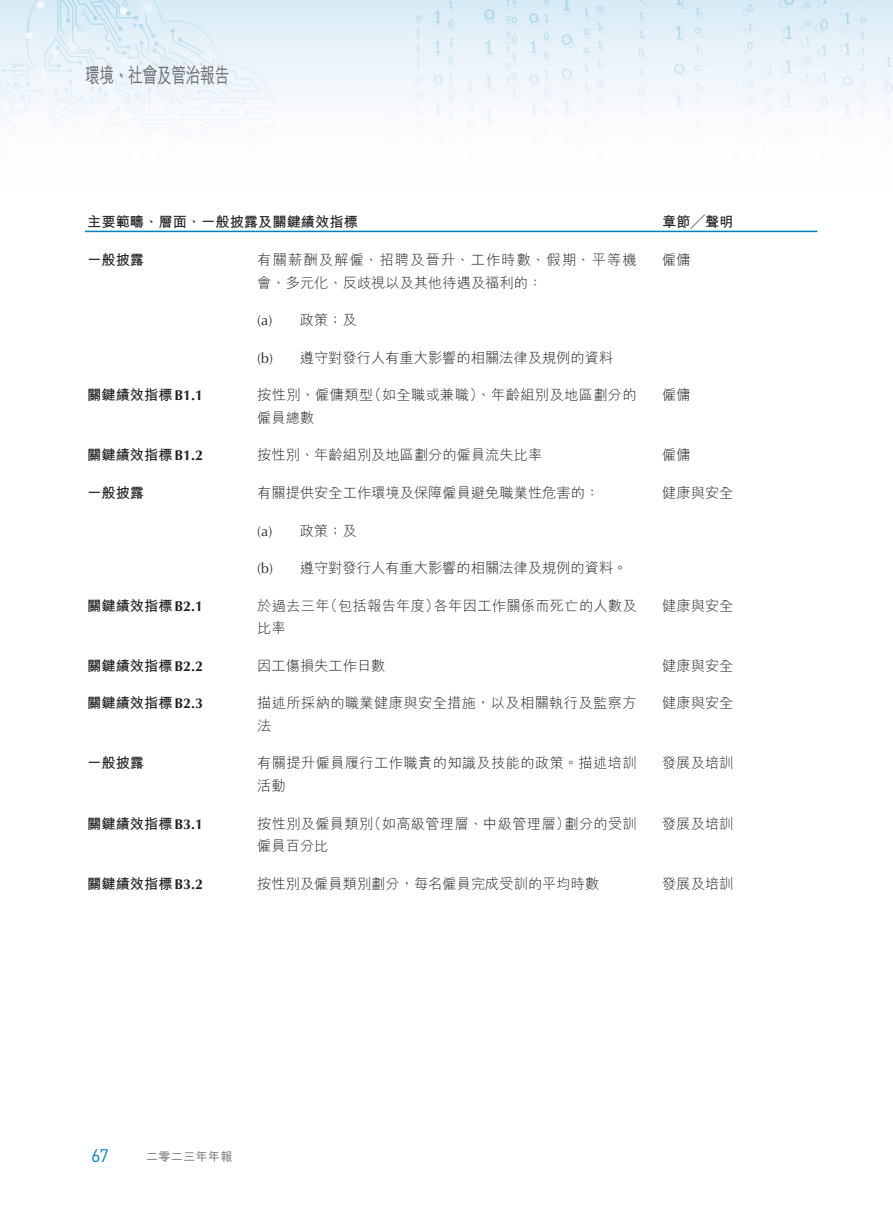
<style>
.page{position:relative;width:893px;height:1212px;background:#fff}
.page>*{position:absolute;margin:0;border:0;box-sizing:border-box;transform-origin:0 0}
.t1{font:500 21px "M Hei HK";letter-spacing:-.02em;color:#6c6d70;scale:.7 1}
.t2{font:18px "DINOT";color:#0081bb}
.t3{font:300 14.25px "M Hei HK";color:#231f20}
.t4{font:700 14.25px "M Hei HK";color:#231f20}
.t5{font:300 14.25px "M Hei HK";letter-spacing:.025em;color:#231f20}
.t6{font:300 14.25px "M Hei HK";letter-spacing:.02em;color:#231f20}
.t7{font:300 14.25px "M Hei HK";letter-spacing:.08em;color:#231f20}
.t8{font:14.25px "Optima LT Std";color:#231f20}
.t9{font:500 12px "M Hei HK";letter-spacing:.03em;color:#6c6d70}
.s1{font-family:"Optima LT Std"}
</style>
<div class="page">
<img style="left:0;top:0;width:892px;height:142px">
<hr style="left:85px;top:231px;width:170px;height:1px;background:#0081bb">
<hr style="left:255px;top:231px;width:405px;height:1px;background:#0081bb">
<hr style="left:660px;top:231px;width:157px;height:1px;background:#0081bb">
<h1 class="t1" style="left:85px;top:60px;width:208px">環境、社會及管治報告</h1>
<p class="t4" style="left:87px;top:212px;width:272px">主要範疇、層面、一般披露及關鍵績效指標</p>
<p class="t7" style="left:257px;top:253px;width:381px">有關薪酬及解僱、招聘及晉升、工作時數、假期、平等機</p>
<p class="t4" style="left:87px;top:249px;width:58px">一般披露</p>
<p class="t3" style="left:257px;top:275px;width:286px">會、多元化、反歧視以及其他待遇及福利的：</p>
<p class="t8" style="left:257px;top:312px;width:17px">a( )</p>
<p class="t3" style="left:300px;top:313px;width:58px">政策；及</p>
<p class="t8" style="left:257px;top:350px;width:17px">b( )</p>
<p class="t3" style="left:300px;top:350px;width:315px">遵守對發行人有重大影響的相關法律及規例的資料</p>
<p class="t4" style="left:87px;top:385px;width:117px">關鍵績效指標<span class="s1">B1.1</span></p>
<p class="t3" style="left:257px;top:388px;width:118px">按性別、僱傭類型</p>
<p class="t5" style="left:367px;top:388px;width:271px">（如全職或兼職）、年齡組別及地區劃分的</p>
<p class="t3" style="left:257px;top:410px;width:58px">僱員總數</p>
<p class="t4" style="left:87px;top:445px;width:117px">關鍵績效指標<span class="s1">B1.2</span></p>
<p class="t3" style="left:257px;top:448px;width:286px">按性別、年齡組別及地區劃分的僱員流失比率</p>
<p class="t4" style="left:87px;top:482px;width:58px">一般披露</p>
<p class="t3" style="left:257px;top:485px;width:343px">有關提供安全工作環境及保障僱員避免職業性危害的：</p>
<p class="t8" style="left:257px;top:522px;width:17px">a( )</p>
<p class="t3" style="left:300px;top:523px;width:58px">政策；及</p>
<p class="t8" style="left:257px;top:560px;width:17px">b( )</p>
<p class="t3" style="left:300px;top:561px;width:329px">遵守對發行人有重大影響的相關法律及規例的資料。</p>
<p class="t4" style="left:87px;top:595px;width:117px">關鍵績效指標<span class="s1">B2.1</span></p>
<p class="t3" style="left:324px;top:598px;width:117px">（包括報告年度）</p>
<p class="t3" style="left:257px;top:598px;width:74px">於過去三年</p>
<p class="t6" style="left:434px;top:598px;width:205px">各年因工作關係而死亡的人數及</p>
<p class="t3" style="left:257px;top:621px;width:30px">比率</p>
<p class="t4" style="left:87px;top:655px;width:117px">關鍵績效指標<span class="s1">B2.2</span></p>
<p class="t3" style="left:257px;top:658px;width:130px">因工傷損失工作日數</p>
<p class="t4" style="left:87px;top:693px;width:117px">關鍵績效指標<span class="s1">B2.3</span></p>
<p class="t5" style="left:257px;top:696px;width:381px">描述所採納的職業健康與安全措施，以及相關執行及監察方</p>
<p class="t3" style="left:257px;top:718px;width:16px">法</p>
<p class="t4" style="left:87px;top:753px;width:58px">一般披露</p>
<p class="t5" style="left:257px;top:756px;width:381px">有關提升僱員履行工作職責的知識及技能的政策。描述培訓</p>
<p class="t3" style="left:257px;top:778px;width:30px">活動</p>
<p class="t4" style="left:87px;top:813px;width:117px">關鍵績效指標<span class="s1">B3.1</span></p>
<p class="t6" style="left:367px;top:816px;width:204px">（如高級管理層、中級管理層）</p>
<p class="t6" style="left:257px;top:816px;width:117px">按性別及僱員類別</p>
<p class="t3" style="left:564px;top:816px;width:74px">劃分的受訓</p>
<p class="t3" style="left:257px;top:838px;width:73px">僱員百分比</p>
<p class="t4" style="left:87px;top:873px;width:117px">關鍵績效指標<span class="s1">B3.2</span></p>
<p class="t3" style="left:257px;top:876px;width:343px">按性別及僱員類別劃分，每名僱員完成受訓的平均時數</p>
<p class="t4" style="left:662px;top:212px;width:73px">章節╱聲明</p>
<p class="t3" style="left:662px;top:253px;width:30px">僱傭</p>
<p class="t3" style="left:662px;top:388px;width:30px">僱傭</p>
<p class="t3" style="left:662px;top:448px;width:30px">僱傭</p>
<p class="t3" style="left:662px;top:485px;width:73px">健康與安全</p>
<p class="t3" style="left:662px;top:598px;width:73px">健康與安全</p>
<p class="t3" style="left:662px;top:658px;width:73px">健康與安全</p>
<p class="t3" style="left:662px;top:696px;width:73px">健康與安全</p>
<p class="t3" style="left:662px;top:756px;width:73px">發展及培訓</p>
<p class="t3" style="left:662px;top:816px;width:73px">發展及培訓</p>
<p class="t3" style="left:662px;top:876px;width:73px">發展及培訓</p>
<p class="t2" style="left:91px;top:1142px;width:19px">67</p>
<p class="t9" style="left:146px;top:1148px;width:88px">二零二三年年報</p>
</div>
